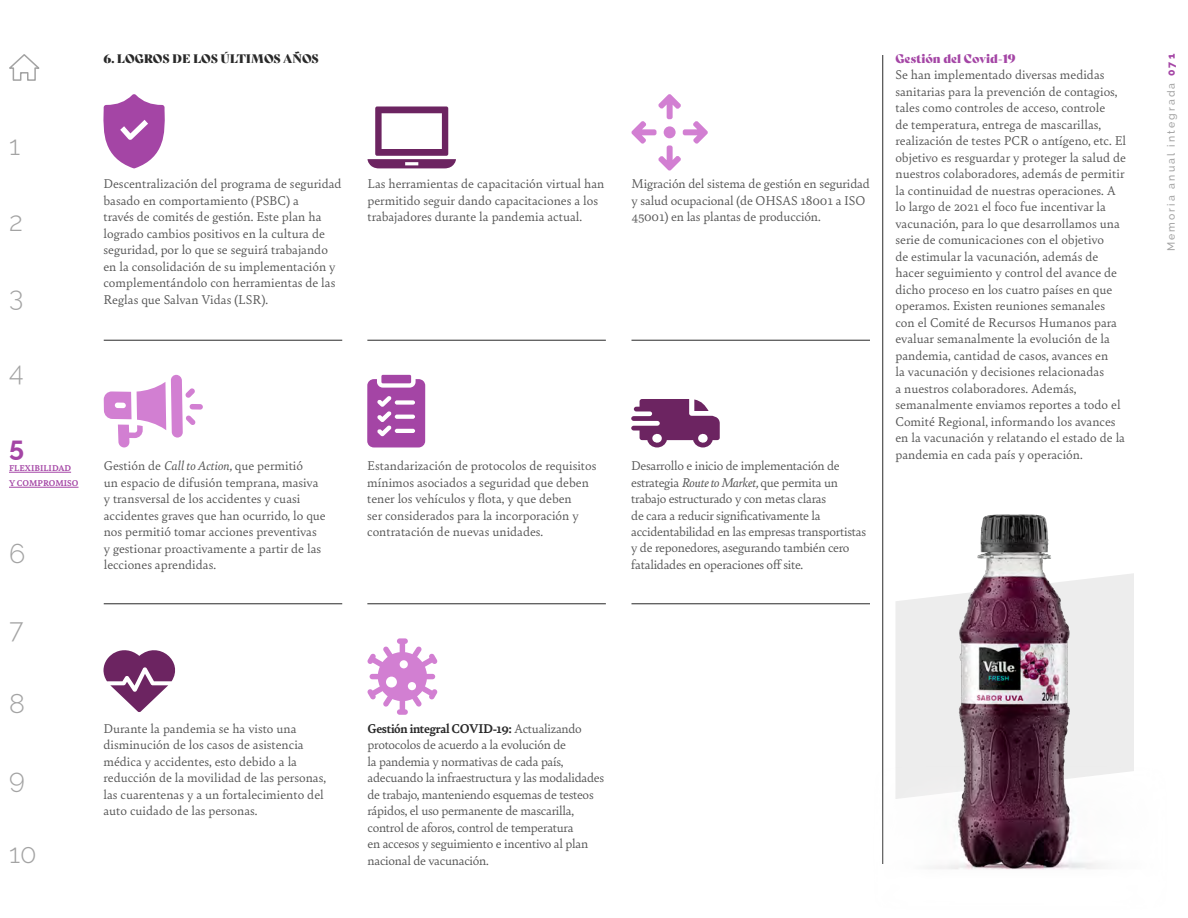
<style>
.page{position:relative;width:1188px;height:918px;background:#fff}
.page>*{position:absolute;margin:0;border:0;box-sizing:border-box;transform-origin:0 0}
.t1{font:300 27px "Raleway";color:#a3a3a3}
.t2{font:700 27px "Raleway";color:#a445a5}
.t3{font:13.5px/16.5px "Bely";color:#575757}
.t4{font:13.5px/16.5px "Bely";letter-spacing:-.02em;color:#575757}
.t5{font:12px "Bely Display";color:#292929}
.t6{font:12px "Bely Display";color:#a445a5}
.t7{font:500 10.5px "Raleway";letter-spacing:.2em;color:#a3a3a3}
.t8{font:700 9px/15px "Bely";color:#a445a5}
.s1{font-style:italic}
.s2{font-weight:700;color:#292929}
.s3{font-weight:800;color:#a445a5}
</style>
<div class="page">
<hr style="left:9px;top:472px;width:62px;height:1px;background:#a445a5">
<hr style="left:9px;top:487px;width:70px;height:1px;background:#a445a5">
<svg style="left:9px;top:54px;width:31px;height:27px"></svg>
<hr style="left:104px;top:340px;width:238px;height:1px;background:#292929">
<hr style="left:367px;top:340px;width:239px;height:1px;background:#292929">
<hr style="left:632px;top:340px;width:238px;height:1px;background:#292929">
<hr style="left:882px;top:55px;width:1px;height:809px;background:#292929">
<hr style="left:104px;top:603px;width:238px;height:1px;background:#292929">
<hr style="left:367px;top:603px;width:239px;height:1px;background:#292929">
<hr style="left:632px;top:603px;width:238px;height:1px;background:#292929">
<img style="left:860px;top:501px;width:274px;height:369px">
<svg style="left:103px;top:94px;width:62px;height:74px"></svg>
<svg style="left:367px;top:106px;width:89px;height:62px"></svg>
<svg style="left:631px;top:94px;width:77px;height:77px"></svg>
<div style="left:664px;top:126px;width:12px;height:12px;background:#d27fd2;border-radius:50%"></div>
<svg style="left:104px;top:375px;width:92px;height:73px"></svg>
<div style="left:190px;top:404px;width:13px;height:6px;background:#d27fd2;border-radius:3px"></div>
<svg style="left:367px;top:379px;width:58px;height:68px;background:#b466b5"></svg>
<div style="left:381px;top:375px;width:30px;height:8px;background:#a445a5"></div>
<svg style="left:631px;top:399px;width:89px;height:48px"></svg>
<svg style="left:367px;top:638px;width:71px;height:77px"></svg>
<svg style="left:103px;top:650px;width:72px;height:62px"></svg>
<h1 class="t1" style="left:9px;top:130px;width:13px">1</h1>
<h1 class="t1" style="left:9px;top:205px;width:15px">2</h1>
<h1 class="t1" style="left:9px;top:281px;width:16px">3</h1>
<h1 class="t1" style="left:9px;top:356px;width:16px">4</h1>
<h1 class="t2" style="left:9px;top:431px;width:16px">5</h1>
<p class="t8" style="left:9px;top:460px;width:71px">FLEXIBILIDAD<br>Y COMPROMISO</p>
<h1 class="t1" style="left:9px;top:537px;width:18px">6</h1>
<h1 class="t1" style="left:9px;top:613px;width:16px">7</h1>
<h1 class="t1" style="left:9px;top:688px;width:17px">8</h1>
<h1 class="t1" style="left:9px;top:763px;width:17px">9</h1>
<h1 class="t1" style="left:9px;top:838px;width:29px">10</h1>
<p class="t5" style="left:104px;top:49px;width:217px">6. LOGROS DE LOS ÚLTIMOS AÑOS</p>
<p class="t6" style="left:896px;top:49px;width:122px">Gestión del Covid-19</p>
<p class="t3" style="left:896px;top:66px;width:232px">Se han implementado diversas medidas sanitarias para la prevención de contagios, tales como controles de acceso, controle<br>de temperatura, entrega de mascarillas, realización de testes PCR o antígeno, etc. El objetivo es resguardar y proteger la salud de nuestros colaboradores, además de permitir la continuidad de nuestras operaciones. A lo largo de 2021 el foco fue incentivar la vacunación, para lo que desarrollamos una serie de comunicaciones con el objetivo<br>de estimular la vacunación, además de hacer seguimiento y control del avance de dicho proceso en los cuatro países en que operamos. Existen reuniones semanales con el Comité de Recursos Humanos para evaluar semanalmente la evolución de la pandemia, cantidad de casos, avances en<br>la vacunación y decisiones relacionadas<br>a nuestros colaboradores. Además, semanalmente enviamos reportes a todo el Comité Regional, informando los avances en la vacunación y relatando el estado de la pandemia en cada país y operación.</p>
<p class="t3" style="left:104px;top:175px;width:240px">Descentralización del programa de seguridad basado en comportamiento (PSBC) a<br>través de comités de gestión. Este plan ha logrado cambios positivos en la cultura de seguridad, por lo que se seguirá trabajando en la consolidación de su implementación y complementándolo con herramientas de las Reglas que Salvan Vidas (LSR).</p>
<p class="t3" style="left:368px;top:175px;width:238px">Las herramientas de capacitación virtual han permitido seguir dando capacitaciones a los trabajadores durante la pandemia actual.</p>
<p class="t3" style="left:632px;top:175px;width:240px">Migración del sistema de gestión en seguridad y salud ocupacional (de OHSAS 18001 a ISO<br>45001) en las plantas de producción.</p>
<p class="t3" style="left:104px;top:457px;width:223px">Gestión de <span class="s1">Call to Action,</span> que permitió<br>un espacio de difusión temprana, masiva y transversal de los accidentes y cuasi accidentes graves que han ocurrido, lo que nos permitió tomar acciones preventivas y gestionar proactivamente a partir de las lecciones aprendidas.</p>
<p class="t3" style="left:367px;top:457px;width:231px">Estandarización de protocolos de requisitos mínimos asociados a seguridad que deben tener los vehículos y flota, y que deben<br>ser considerados para la incorporación y contratación de nuevas unidades.</p>
<p class="t4" style="left:631px;top:457px;width:236px">Desarrollo e inicio de implementación de estrategia <span class="s1">Route to Market,</span> que permita un trabajo estructurado y con metas claras<br>de cara a reducir significativamente la accidentabilidad en las empresas transportistas y de reponedores, asegurando también cero fatalidades en operaciones off site.</p>
<p class="t3" style="left:103px;top:719px;width:224px">Durante la pandemia se ha visto una disminución de los casos de asistencia médica y accidentes, esto debido a la reducción de la movilidad de las personas, las cuarentenas y a un fortalecimiento del auto cuidado de las personas.</p>
<p class="t4" style="left:368px;top:719px;width:238px"><span class="s2">Gestión integral COVID-19:</span> Actualizando protocolos de acuerdo a la evolución de<br>la pandemia y normativas de cada país, adecuando la infraestructura y las modalidades de trabajo, manteniendo esquemas de testeos rápidos, el uso permanente de mascarilla, control de aforos, control de temperatura<br>en accesos y seguimiento e incentivo al plan nacional de vacunación.</p>
<p class="t7" style="left:1165px;top:251px;width:199px;rotate:-90deg">Memoria anual integrada <span class="s3">071</span></p>
</div>
